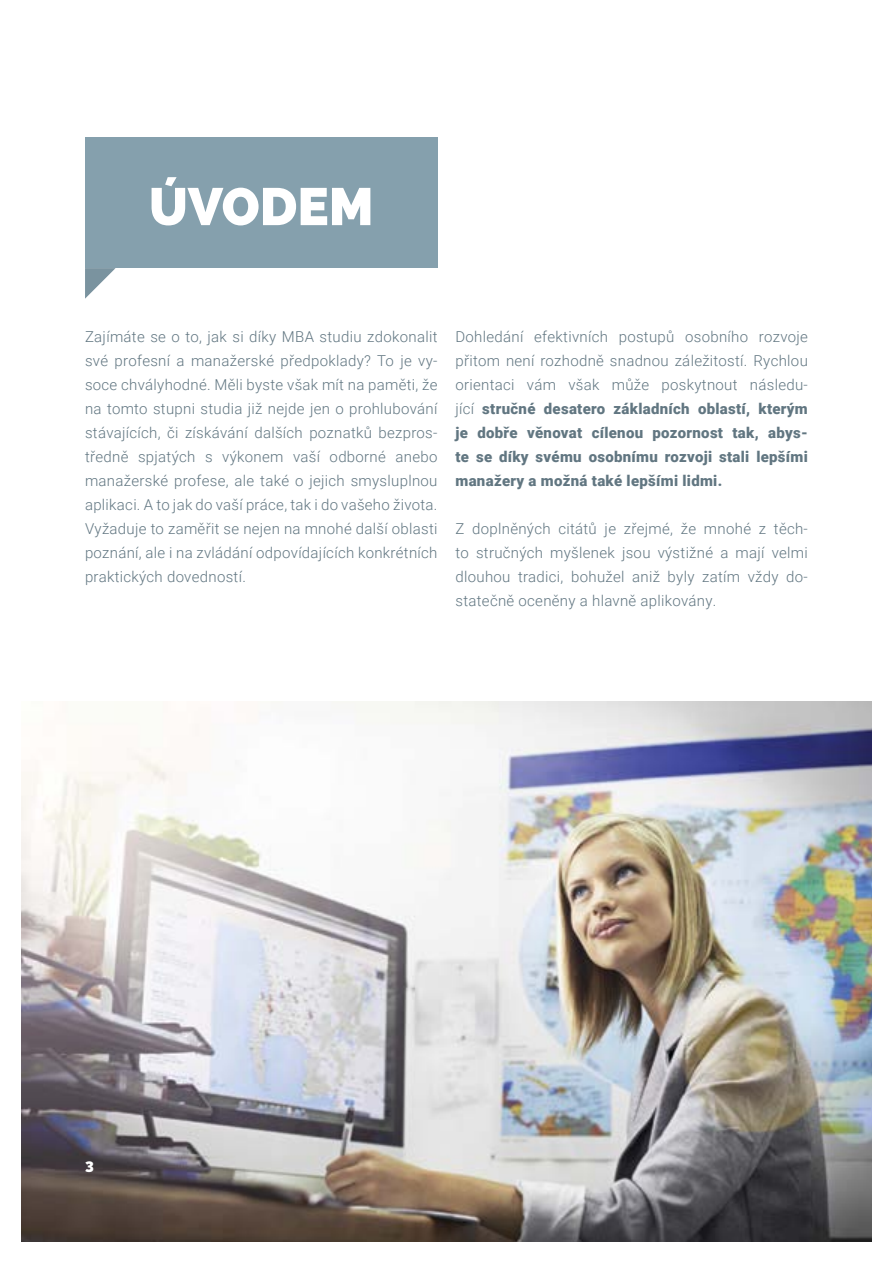
<style>
.page{position:relative;width:893px;height:1263px;background:#fff}
.page>*{position:absolute;margin:0;border:0;box-sizing:border-box;transform-origin:0 0}
.t1{font:800 52.5px "Raleway";color:#fff}
.t2{font:300 15px/24px "Roboto";letter-spacing:.02em;color:#617681;text-align:justify}
.t3{font:900 15px/24px "Roboto";letter-spacing:.02em;color:#617681;text-align:justify}
.t4{font:800 15px "Raleway";color:#fff}
.s1{font-weight:300}
</style>
<div class="page">
<img style="left:21px;top:702px;width:851px;height:540px">
<div style="left:85px;top:137px;width:352px;height:131px;background:#85a0ad"></div>
<svg style="left:85px;top:268px;width:31px;height:31px"></svg>
<h1 class="t1" style="left:149px;top:176px;width:226px">ÚVODEM</h1>
<p class="t2" style="left:85px;top:324px;width:354px">Zajímáte se o to, jak si díky MBA studiu zdokonalit své profesní a manažerské předpoklady? To je vy&shy;soce chvályhodné. Měli byste však mít na paměti, že na tomto stupni studia již nejde jen o prohlubování stávajících, či získávání dalších poznatků bezpros&shy;tředně spjatých s výkonem vaší odborné anebo manažerské profese, ale také o jejich smysluplnou aplikaci. A to jak do vaší práce, tak i do vašeho života.<br>Vyžaduje to zaměřit se nejen na mnohé další oblasti poznání, ale i na zvládání odpovídajících konkrétních praktických dovedností.</p>
<p class="t3" style="left:455px;top:324px;width:354px"><span class="s1">Dohledání efektivních postupů osobního rozvoje přitom není rozhodně snadnou záležitostí. Rychlou orientaci vám však může poskytnout následu&shy;jící</span> stručné desatero základních oblastí, kterým je dobře věnovat cílenou pozornost tak, abys&shy;te se díky svému osobnímu rozvoji stali lepšími manažery a možná také lepšími lidmi.</p>
<p class="t2" style="left:455px;top:516px;width:354px">Z doplněných citátů je zřejmé, že mnohé z těch&shy;to stručných myšlenek jsou výstižné a mají velmi dlouhou tradici, bohužel aniž byly zatím vždy do&shy;statečně oceněny a hlavně aplikovány.</p>
<p class="t4" style="left:85px;top:1156px;width:10px">3</p>
</div>
